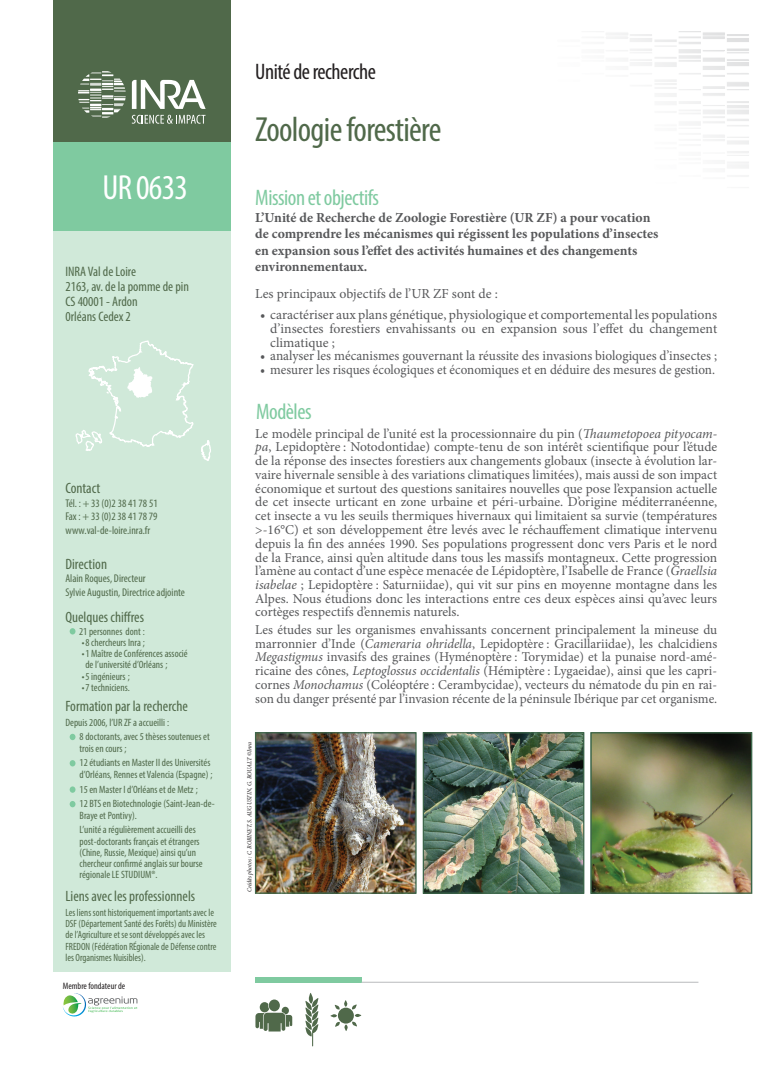
<style>
.page{position:relative;width:780px;height:1088px;background:#fff}
.page>*{position:absolute;margin:0;border:0;box-sizing:border-box;transform-origin:0 0}
.t1{font:condensed 35px "Myriad Pro";letter-spacing:-.02em;color:#50694a}
.t2{font:condensed 35px "Myriad Pro";letter-spacing:-.02em;color:#fff}
.t3{font:condensed 22.5px "Myriad Pro";letter-spacing:-.02em;color:#7fcaa0}
.t4{font:condensed 22.5px "Myriad Pro";letter-spacing:-.02em;color:#231f20}
.t5{font:condensed 15px "Myriad Pro";color:#50694a}
.t6{font:13.75px/13.8px "Minion Pro";color:#57585a;text-align:justify}
.t7{font:700 13.75px/16.5px "Minion Pro";color:#57585a}
.t8{font:13.75px "Minion Pro";color:#57585a;scale:.95 1}
.t9{font:condensed 13.75px/15px "Myriad Pro";color:#50694a}
.t10{font:13.5px/13.8px "Minion Pro";color:#57585a;text-align:justify}
.t11{font:condensed 11.25px/13.5px "Myriad Pro";color:#50694a;text-align:justify}
.t12{font:condensed 10.62px/14.8px "Myriad Pro";color:#50694a}
.t13{font:condensed 10.5px/11.2px "Myriad Pro";color:#50694a;scale:.96 1}
.t14{font:condensed 9.38px "Myriad Pro";color:#231f20}
.t15{font:italic 6.25px "Minion Pro";letter-spacing:-.02em;color:#231f20}
.s1{font-style:italic}
</style>
<div class="page">
<svg style="left:305px;top:993px;width:13px;height:53px"></svg>
<svg style="left:255px;top:999px;width:37px;height:32px"></svg>
<svg style="left:330px;top:1000px;width:31px;height:31px"></svg>
<div style="left:53px;top:230px;width:177px;height:742px;background:#d0e9d9"></div>
<div style="left:53px;top:0;width:177px;height:142px;background:#50694a"></div>
<div style="left:53px;top:142px;width:177px;height:88px;background:#7fcaa0"></div>
<svg style="left:132px;top:80px;width:74px;height:29px"></svg>
<svg style="left:78px;top:71px;width:48px;height:47px"></svg>
<svg style="left:132px;top:115px;width:73px;height:9px"></svg>
<div style="left:255px;top:977px;width:106px;height:6px;background:#7fcaa0"></div>
<hr style="left:361px;top:981px;width:337px;height:2px;background:#c7c8ca">
<svg style="left:103px;top:996px;width:34px;height:16px"></svg>
<svg style="left:88px;top:340px;width:123px;height:121px"></svg>
<svg style="left:63px;top:429px;width:40px;height:588px"></svg>
<svg style="left:70px;top:734px;width:5px;height:6px"></svg>
<svg style="left:70px;top:760px;width:5px;height:6px"></svg>
<svg style="left:70px;top:786px;width:5px;height:7px"></svg>
<svg style="left:70px;top:801px;width:5px;height:6px"></svg>
<img style="left:257px;top:734px;width:157px;height:158px">
<div style="left:255px;top:732px;width:161px;height:162px;border:1px solid #3c664a"></div>
<img style="left:424px;top:734px;width:158px;height:158px">
<div style="left:422px;top:732px;width:162px;height:162px;border:1px solid #3c664a"></div>
<img style="left:592px;top:734px;width:158px;height:158px">
<div style="left:590px;top:732px;width:162px;height:162px;border:1px solid #3c664a"></div>
<h1 class="t2" style="left:102px;top:166px;width:87px">UR 0633</h1>
<p class="t9" style="left:65px;top:264px;width:125px">INRA Val de Loire<br>2163, av. de la pomme de pin<br>CS 40001 - Ardon<br>0rléans Cedex 2</p>
<p class="t5" style="left:65px;top:479px;width:36px">Contact</p>
<p class="t11" style="left:65px;top:496px;width:94px">Tél. : + 33 (0)2 38 41 78 51<br>Fax : + 33 (0)2 38 41 78 79 www.val-de-loire.inra.fr</p>
<p class="t5" style="left:65px;top:554px;width:43px">Direction</p>
<p class="t11" style="left:65px;top:571px;width:121px">Alain Roques, Directeur<br>Sylvie Augustin, Directrice adjointe</p>
<p class="t5" style="left:65px;top:608px;width:80px">Quelques chiffres</p>
<p class="t12" style="left:79px;top:623px;width:67px">21 personnes dont :</p>
<p class="t12" style="left:82px;top:635px;width:65px">• 8 chercheurs Inra ;</p>
<p class="t12" style="left:85px;top:648px;width:104px;line-height:11.2px;text-indent:-4px">• 1 Maître de Conférences associé de l’université d’Orléans ;</p>
<p class="t12" style="left:82px;top:669px;width:50px">• 5 ingénieurs ;</p>
<p class="t12" style="left:82px;top:680px;width:50px">• 7 techniciens.</p>
<p class="t5" style="left:65px;top:697px;width:124px">Formation par la recherche</p>
<p class="t12" style="left:80px;top:714px;width:132px;text-indent:-14px">Depuis 2006, l’UR ZF a accueilli :<br>8 doctorants, avec 5 thèses soutenues et</p>
<p class="t12" style="left:80px;top:741px;width:132px">trois en cours ;<br>12 étudiants en Master II des Universités</p>
<p class="t12" style="left:80px;top:767px;width:137px">d’Orléans, Rennes et Valencia (Espagne) ;<br>15 en Master I d’Orléans et de Metz ;<br>12 BTS en Biotechnologie (Saint-Jean-de-</p>
<p class="t12" style="left:80px;top:807px;width:118px">Braye et Pontivy).<br>L’unité a régulièrement accueilli des</p>
<p class="t12" style="left:80px;top:835px;width:125px;line-height:11.2px">post‑doctorants français et étrangers (Chine, Russie, Mexique) ainsi qu’un chercheur confirmé anglais sur bourse régionale LE STUDIUM®.</p>
<p class="t5" style="left:65px;top:887px;width:131px">Liens avec les professionnels</p>
<p class="t13" style="left:65px;top:906px;width:159px">Les liens sont historiquement importants avec le DSF (Département Santé des Forêts) du Ministère de l’Agriculture et se sont développés avec les FREDON (Fédération RÉgionale de Défense contre les Organismes Nuisibles).</p>
<p class="t14" style="left:63px;top:980px;width:64px">Membre fondateur de</p>
<h2 class="t4" style="left:255px;top:58px;width:122px">Unité de recherche</h2>
<h1 class="t1" style="left:255px;top:109px;width:188px">Zoologie forestière</h1>
<h2 class="t3" style="left:255px;top:184px;width:125px">Mission et objectifs</h2>
<p class="t7" style="left:255px;top:209px;width:404px">L’Unité de Recherche de Zoologie Forestière (UR ZF) a pour vocation de comprendre les mécanismes qui régissent les populations d’insectes en expansion sous l’effet des activités humaines et des changements environnementaux.</p>
<p class="t6" style="left:255px;top:287px;width:244px">Les principaux objectifs de l’UR ZF sont de :</p>
<p class="t6" style="left:270px;top:308px;width:448px;text-indent:-10px">• caractériser aux plans génétique, physiologique et comportemental les populations d’insectes forestiers envahissants ou en expansion sous l’effet du changement climatique ;</p>
<p class="t6" style="left:260px;top:349px;width:458px">• analyser les mécanismes gouvernant la réussite des invasions biologiques d’insectes ;</p>
<p class="t8" style="left:260px;top:361px;width:480px">• mesurer les risques écologiques et économiques et en déduire des mesures de gestion.</p>
<h2 class="t3" style="left:256px;top:398px;width:57px">Modèles</h2>
<p class="t10" style="left:255px;top:426px;width:463px">Le modèle principal de l’unité est la processionnaire du pin (<span class="s1">Thaumetopoea pityocam&shy;pa</span>, Lepidoptère : Notodontidae) compte-tenu de son intérêt scientifique pour l’étude de la réponse des insectes forestiers aux changements globaux (insecte à évolution lar&shy;vaire hivernale sensible à des variations climatiques limitées), mais aussi de son impact économique et surtout des questions sanitaires nouvelles que pose l’expansion actuelle de cet insecte urticant en zone urbaine et péri-urbaine. D’origine méditerranéenne, cet insecte a vu les seuils thermiques hivernaux qui limitaient sa survie (températures &gt;-16°C) et son développement être levés avec le réchauffement climatique intervenu depuis la fin des années 1990. Ses populations progressent donc vers Paris et le nord de la France, ainsi qu’en altitude dans tous les massifs montagneux. Cette progression l’amène au contact d’une espèce menacée de Lépidoptère, l’Isabelle de France (<span class="s1">Graellsia isabelae</span> ; Lepidoptère : Saturniidae), qui vit sur pins en moyenne montagne dans les Alpes. Nous étudions donc les interactions entre ces deux espèces ainsi qu’avec leurs cortèges respectifs d’ennemis naturels.</p>
<p class="t10" style="left:255px;top:623px;width:463px">Les études sur les organismes envahissants concernent principalement la mineuse du marronnier d’Inde (<span class="s1">Cameraria ohridella</span>, Lepidoptère : Gracillariidae), les chalcidiens <span class="s1">Megastigmus</span> invasifs des graines (Hyménoptère : Torymidae) et la punaise nord-amé&shy;ricaine des cônes, <span class="s1">Leptoglossus occidentalis</span> (Hémiptère : Lygaeidae), ainsi que les capri&shy;cornes <span class="s1">Monochamus</span> (Coléoptére : Cerambycidae), vecteurs du nématode du pin en rai&shy;son du danger présenté par l’invasion récente de la péninsule Ibérique par cet organisme.</p>
<p class="t15" style="left:245px;top:892px;width:151px;rotate:-90deg">Crédits photos : C. ROBINET, S. AUGUSTIN, G. ROUALT ©Inra</p>
</div>
